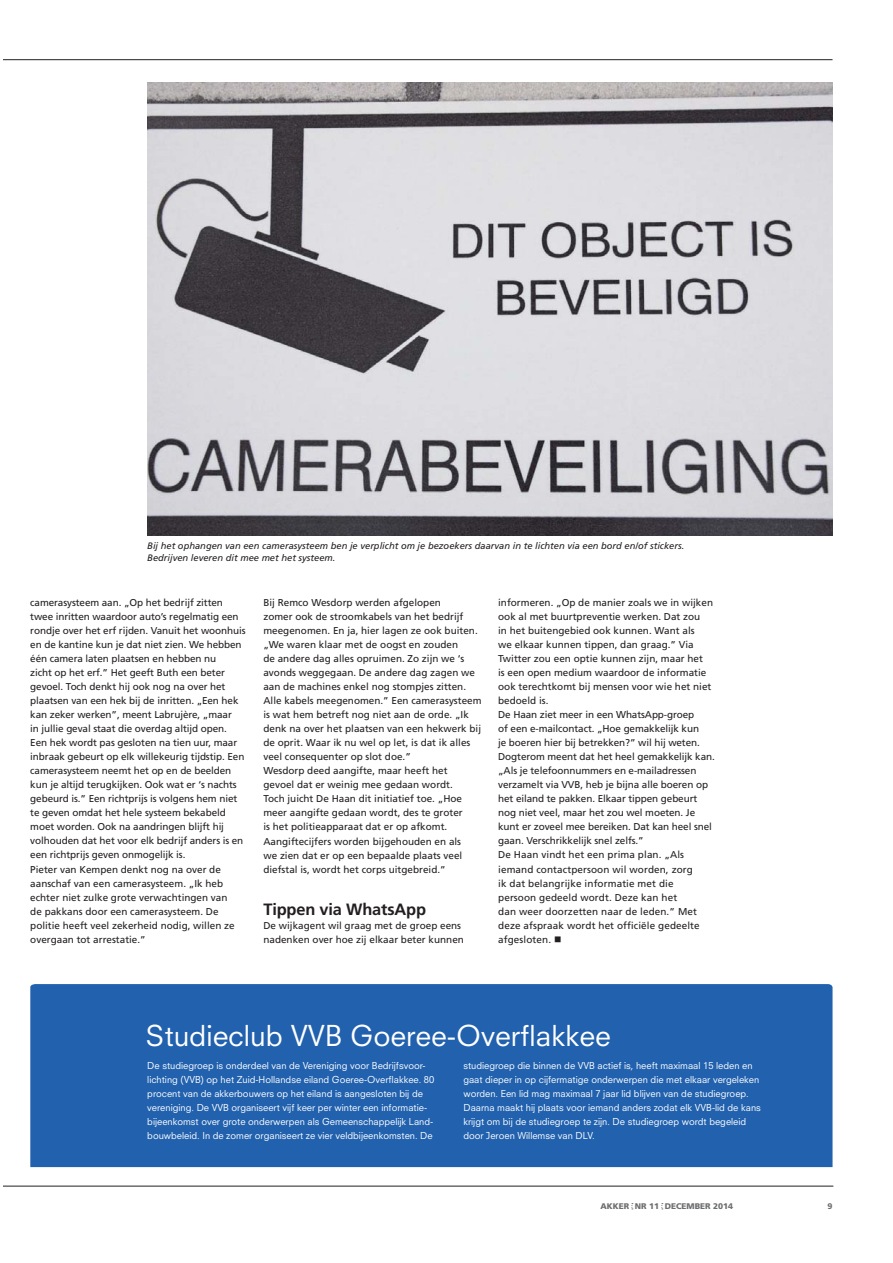
<style>
.page{position:relative;width:893px;height:1263px;background:#fff}
.page>*{position:absolute;margin:0;border:0;box-sizing:border-box;transform-origin:0 0}
.t1{font:28.05px "Neuzeit SLT Std";color:#fff}
.t2{font:700 16.35px "Frutiger LT Std";letter-spacing:-.01em;color:#231f20}
.t3{font:9.9px/14.1px "Frutiger LT Std";color:#231f20}
.t4{font:9.3px/14.1px "Neuzeit SLT Std";color:#fff}
.t5{font:italic 9.3px/11.2px "Frutiger LT Std";color:#231f20}
.t6{font:900 8.25px "Frutiger LT Std";color:#6d6e70}
</style>
<div class="page">
<hr style="left:4px;top:59px;width:828px;height:1px;background:#231f20">
<hr style="left:4px;top:1186px;width:829px;height:1px;background:#231f20">
<img style="left:147px;top:83px;width:685px;height:453px">
<div style="left:30px;top:984px;width:802px;height:183px;background:#2161ae"></div>
<p class="t5" style="left:147px;top:541px;width:538px">Bij het ophangen van een camerasysteem ben je verplicht om je bezoekers daarvan in te lichten via een bord en/of stickers.<br>Bedrijven leveren dit mee met het systeem.</p>
<p class="t3" style="left:30px;top:596px;width:217px">camerasysteem aan. „Op het bedrijf zitten twee inritten waardoor auto’s regelmatig een rondje over het erf rijden. Vanuit het woonhuis en de kantine kun je dat niet zien. We hebben één camera laten plaatsen en hebben nu<br>zicht op het erf.” Het geeft Buth een beter gevoel. Toch denkt hij ook nog na over het plaatsen van een hek bij de inritten. „Een hek kan zeker werken”, meent Labrujère, „maar<br>in jullie geval staat die overdag altijd open.<br>Een hek wordt pas gesloten na tien uur, maar inbraak gebeurt op elk willekeurig tijdstip. Een camerasysteem neemt het op en de beelden kun je altijd terugkijken. Ook wat er ‘s nachts gebeurd is.” Een richtprijs is volgens hem niet te geven omdat het hele systeem bekabeld moet worden. Ook na aandringen blijft hij volhouden dat het voor elk bedrijf anders is en een richtprijs geven onmogelijk is.<br>Pieter van Kempen denkt nog na over de aanschaf van een camerasysteem. „Ik heb echter niet zulke grote verwachtingen van<br>de pakkans door een camerasysteem. De politie heeft veel zekerheid nodig, willen ze overgaan tot arrestatie.”</p>
<p class="t3" style="left:263px;top:596px;width:220px">Bij Remco Wesdorp werden afgelopen<br>zomer ook de stroomkabels van het bedrijf meegenomen. En ja, hier lagen ze ook buiten. „We waren klaar met de oogst en zouden<br>de andere dag alles opruimen. Zo zijn we ‘s avonds weggegaan. De andere dag zagen we aan de machines enkel nog stompjes zitten.<br>Alle kabels meegenomen.” Een camerasysteem is wat hem betreft nog niet aan de orde. „Ik denk na over het plaatsen van een hekwerk bij de oprit. Waar ik nu wel op let, is dat ik alles veel consequenter op slot doe.”<br>Wesdorp deed aangifte, maar heeft het<br>gevoel dat er weinig mee gedaan wordt.<br>Toch juicht De Haan dit initiatief toe. „Hoe meer aangifte gedaan wordt, des te groter<br>is het politieapparaat dat er op afkomt.<br>Aangiftecijfers worden bijgehouden en als<br>we zien dat er op een bepaalde plaats veel diefstal is, wordt het corps uitgebreid.”</p>
<h2 class="t2" style="left:263px;top:902px;width:164px">Tippen via WhatsApp</h2>
<p class="t3" style="left:263px;top:919px;width:202px">De wijkagent wil graag met de groep eens nadenken over hoe zij elkaar beter kunnen</p>
<p class="t3" style="left:498px;top:596px;width:218px">informeren. „Op de manier zoals we in wijken ook al met buurtpreventie werken. Dat zou<br>in het buitengebied ook kunnen. Want als<br>we elkaar kunnen tippen, dan graag.” Via Twitter zou een optie kunnen zijn, maar het<br>is een open medium waardoor de informatie ook terechtkomt bij mensen voor wie het niet bedoeld is.<br>De Haan ziet meer in een WhatsApp-groep<br>of een e-mailcontact. „Hoe gemakkelijk kun<br>je boeren hier bij betrekken?” wil hij weten.<br>Dogterom meent dat het heel gemakkelijk kan. „Als je telefoonnummers en e-mailadressen verzamelt via VVB, heb je bijna alle boeren op het eiland te pakken. Elkaar tippen gebeurt nog niet veel, maar het zou wel moeten. Je kunt er zoveel mee bereiken. Dat kan heel snel gaan. Verschrikkelijk snel zelfs.”<br>De Haan vindt het een prima plan. „Als iemand contactpersoon wil worden, zorg<br>ik dat belangrijke informatie met die<br>persoon gedeeld wordt. Deze kan het<br>dan weer doorzetten naar de leden.” Met deze afspraak wordt het officiële gedeelte afgesloten.</p>
<h1 class="t1" style="left:146px;top:1024px;width:466px">Studieclub VVB Goeree-Overflakkee</h1>
<p class="t4" style="left:147px;top:1059px;width:289px">De studiegroep is onderdeel van de Vereniging voor Bedrijfsvoor&shy;lichting (VVB) op het Zuid-Hollandse eiland Goeree-Overflakkee. 80 procent van de akkerbouwers op het eiland is aangesloten bij de vereniging. De VVB organiseert vijf keer per winter een informatie&shy;bijeenkomst over grote onderwerpen als Gemeenschappelijk Land&shy;bouwbeleid. In de zomer organiseert ze vier veldbijeenkomsten. De</p>
<p class="t4" style="left:463px;top:1059px;width:299px">studiegroep die binnen de VVB actief is, heeft maximaal 15 leden en gaat dieper in op cijfermatige onderwerpen die met elkaar vergeleken worden. Een lid mag maximaal 7 jaar lid blijven van de studiegroep.<br>Daarna maakt hij plaats voor iemand anders zodat elk VVB-lid de kans krijgt om bij de studiegroep te zijn. De studiegroep wordt begeleid door Jeroen Willemse van DLV.</p>
<p class="t6" style="left:600px;top:1203px;width:134px">AKKER NR 11 DECEMBER 2014</p>
<p class="t6" style="left:827px;top:1203px;width:7px">9</p>
</div>
